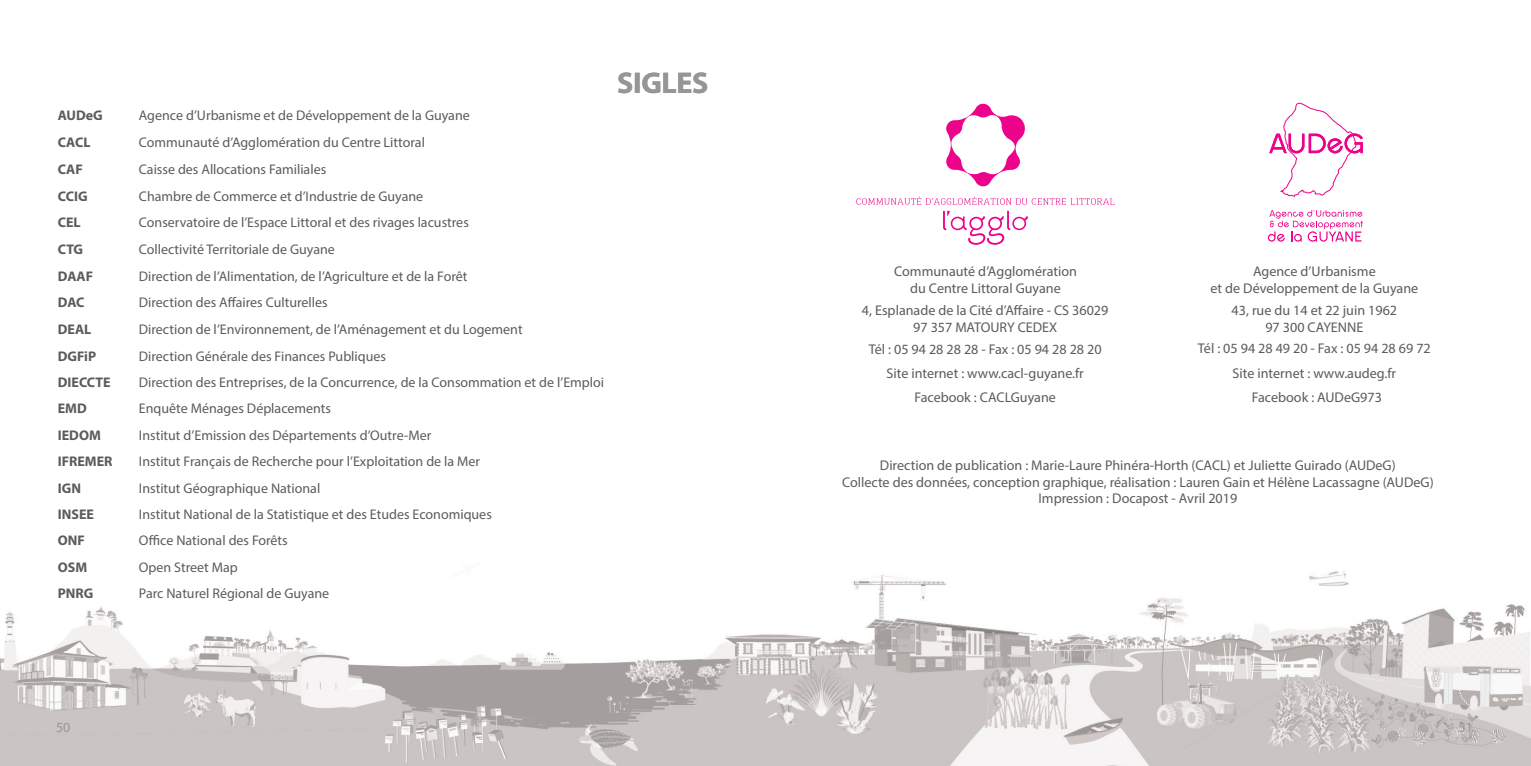
<style>
.page{position:relative;width:1531px;height:766px;background:#fff}
.page>*{position:absolute;margin:0;border:0;box-sizing:border-box;transform-origin:0 0}
.t1{font:700 30px "Myriad Pro";color:#969696}
.t2{font:14.2px/17px "Myriad Pro";color:#5a5b5a;text-align:center}
.t3{font:14px "Myriad Pro";color:#5a5b5a}
.t4{font:700 14px "Myriad Pro";color:#5a5b5a}
.t5{font:14px "Myriad Pro";color:#979797}
</style>
<div class="page">
<img style="left:0;top:203px;width:1531px;height:562px">
<svg style="left:946px;top:103px;width:79px;height:84px"></svg>
<svg style="left:943px;top:211px;width:85px;height:34px"></svg>
<svg style="left:856px;top:196px;width:258px;height:9px"></svg>
<svg style="left:1269px;top:102px;width:94px;height:95px"></svg>
<svg style="left:1268px;top:210px;width:95px;height:31px"></svg>
<p class="t4" style="left:58px;top:106px;width:11px">AUD</p>
<p class="t4" style="left:86px;top:106px;width:17px">eG</p>
<p class="t3" style="left:139px;top:106px;width:332px">Agence d’Urbanisme et de Développement de la Guyane</p>
<p class="t4" style="left:58px;top:133px;width:34px">CAC L</p>
<p class="t3" style="left:139px;top:134px;width:288px">Communauté d’Agglomération du Centre Littoral</p>
<p class="t4" style="left:58px;top:160px;width:9px">CAF</p>
<p class="t3" style="left:139px;top:160px;width:189px">Caisse des Allocations Familiales</p>
<p class="t4" style="left:58px;top:187px;width:9px">CCIG</p>
<p class="t3" style="left:139px;top:187px;width:286px">Chambre de Commerce et d’I ndustrie de Guyane</p>
<p class="t4" style="left:58px;top:213px;width:24px">CE L</p>
<p class="t3" style="left:139px;top:214px;width:331px">Conservatoire de l’Espace Littoral et des rivages lacustres</p>
<p class="t4" style="left:58px;top:240px;width:10px">CTG</p>
<p class="t3" style="left:139px;top:241px;width:198px">Collectivité Territoriale de Guyane</p>
<p class="t4" style="left:58px;top:267px;width:10px">DAAF</p>
<p class="t3" style="left:139px;top:267px;width:330px">Direction de l’Alimentation, de l’Agriculture et de la Forêt</p>
<p class="t4" style="left:58px;top:293px;width:10px">DAC</p>
<p class="t3" style="left:139px;top:294px;width:190px">Direction des Affaires Culturelles</p>
<p class="t4" style="left:58px;top:320px;width:10px">DEA</p>
<p class="t4" style="left:84px;top:320px;width:9px">L</p>
<p class="t3" style="left:139px;top:320px;width:385px">Direction de l’Environnement, de l’Aménagement et du Logement</p>
<p class="t4" style="left:58px;top:347px;width:10px">DGF</p>
<p class="t4" style="left:84px;top:347px;width:13px">iP</p>
<p class="t3" style="left:139px;top:347px;width:249px">Direction Générale des Finances Publiques</p>
<p class="t4" style="left:58px;top:373px;width:9px">DIECCTE</p>
<p class="t3" style="left:139px;top:373px;width:467px">Direction des Entreprises, de la Concurrence, de la Consommation et de l’Emploi</p>
<p class="t4" style="left:58px;top:399px;width:11px">EMD</p>
<p class="t3" style="left:139px;top:400px;width:194px">Enquête Ménages Déplacements</p>
<p class="t4" style="left:58px;top:426px;width:10px">IEDOM</p>
<p class="t3" style="left:139px;top:426px;width:294px">I nstitut d’Emission des Départements d’Outre-Mer</p>
<p class="t4" style="left:58px;top:452px;width:9px">IFREMER</p>
<p class="t3" style="left:139px;top:453px;width:343px">I nstitut Français de Recherche pour l’Exploitation de la Mer</p>
<p class="t4" style="left:58px;top:478px;width:9px">IGN</p>
<p class="t3" style="left:139px;top:479px;width:183px">I nstitut Géographique National</p>
<p class="t4" style="left:58px;top:505px;width:8px">INSEE</p>
<p class="t3" style="left:139px;top:505px;width:354px">I nstitut National de la Statistique et des Etudes Economiques</p>
<p class="t4" style="left:58px;top:531px;width:10px">ONF</p>
<p class="t3" style="left:139px;top:532px;width:150px">Office National des Forêts</p>
<p class="t4" style="left:58px;top:558px;width:11px">OSM</p>
<p class="t3" style="left:139px;top:558px;width:100px">Open Street Map</p>
<p class="t4" style="left:58px;top:584px;width:18px">PNRG</p>
<p class="t3" style="left:139px;top:584px;width:192px">Parc Naturel Régional de Guyane</p>
<h1 class="t1" style="left:617px;top:63px;width:75px">SIGLES</h1>
<p class="t2" style="left:894px;top:263px;width:184px">Communauté d’Agglomération du Centre Littoral Guyane</p>
<p class="t2" style="left:862px;top:301px;width:248px">4, Esplanade de la Cité d’Affaire - CS 36029<br>97 357 MATOURY CEDEX</p>
<p class="t2" style="left:869px;top:337px;width:234px;line-height:23.8px">Tél : 05 94 28 28 28 - Fax : 05 94 28 28 20<br>Site internet : www.cacl-guyane.fr<br>Facebook : CACLGuyane</p>
<p class="t2" style="left:1210px;top:263px;width:209px">Agence d’Urbanisme<br>et de Développement de la Guyane</p>
<p class="t2" style="left:1231px;top:301px;width:167px">43, rue du 14 et 22 juin 1962<br>97 300 CAYENN E</p>
<p class="t2" style="left:1198px;top:336px;width:234px;line-height:24.6px">Tél : 05 94 28 49 20 - Fax : 05 94 28 69 72<br>Site internet : www.audeg.fr</p>
<p class="t2" style="left:1252px;top:388px;width:132px">Facebook : AUDeG973</p>
<p class="t2" style="left:842px;top:456px;width:593px">Direction de publication : Marie-Laure Phinéra-Horth (CACL) et Juliette Guirado (AUDeG)<br>Collecte des données, conception graphique, réalisation : Lauren Gain et Hélène Lacassagne (AUDeG)<br>I mpression : Docapost - Avril 2019</p>
<p class="t5" style="left:56px;top:718px;width:16px">50</p>
<p class="t5" style="left:1458px;top:718px;width:16px">51</p>
</div>
